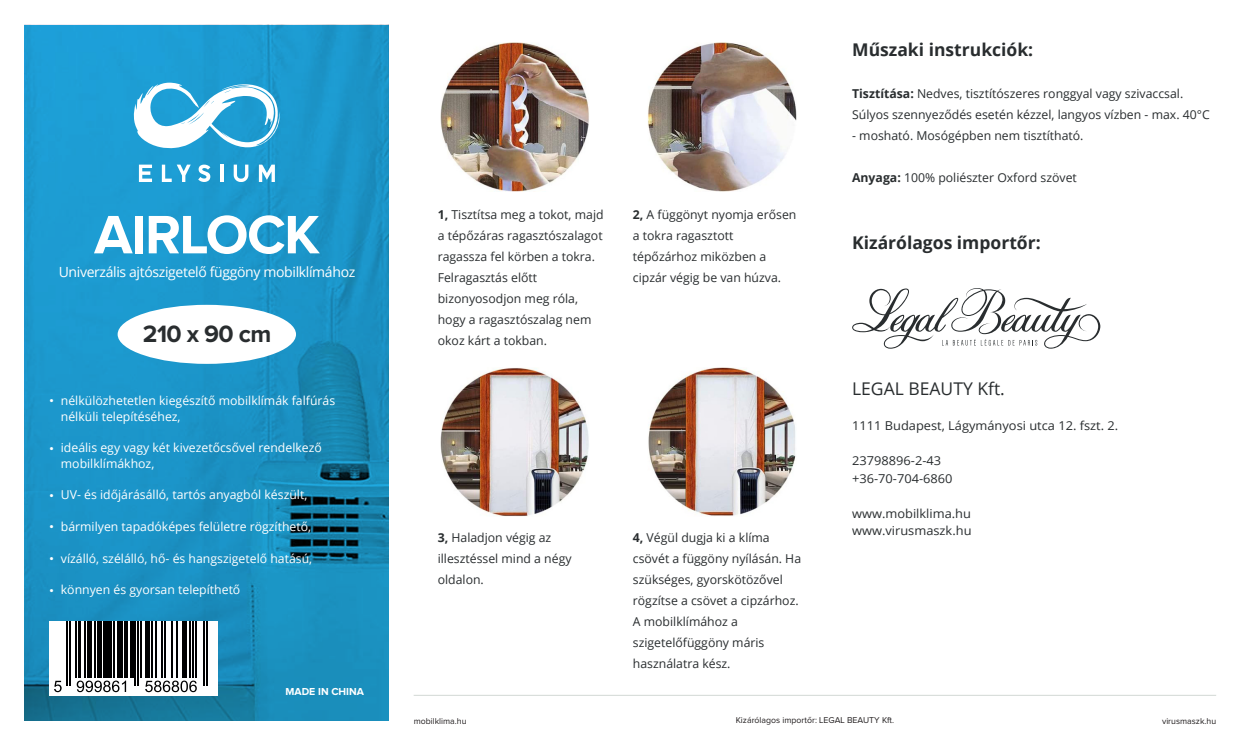
<style>
.page{position:relative;width:1241px;height:745px;background:#fff}
.page>*{position:absolute;margin:0;border:0;box-sizing:border-box;transform-origin:0 0}
.t1{font:700 56px "Proxima Nova";letter-spacing:-.025em;color:#fff}
.t2{font:700 24.5px "Proxima Nova";letter-spacing:-.025em;color:#292d2f}
.t3{font:700 17.5px "Open Sans";color:#292d2f}
.t4{font:17.5px "Open Sans";color:#292d2f}
.t5{font:14px "Open Sans";letter-spacing:-.025em;color:#fff}
.t6{font:12.25px/21px "Open Sans";color:#292d2f}
.t7{font:12.25px/15.8px "Open Sans";color:#fff}
.t8{font:12.25px/17.5px "Open Sans";color:#292d2f;scale:1.05 1}
.t9{font:12.25px "Arial";color:#fff}
.t10{font:700 10.5px "Proxima Nova";color:#fff}
.t11{font:8.75px "Proxima Nova";color:#231f20}
.s1{font-weight:700}
</style>
<div class="page">
<hr style="left:413px;top:694px;width:802px;height:1px;background:#d2d8d5">
<svg style="left:852px;top:288px;width:248px;height:60px"></svg>
<img style="left:25px;top:25px;width:364px;height:695px">
<div style="left:118px;top:304px;width:178px;height:59px;background:#fff;border-radius:50%"></div>
<svg style="left:133px;top:82px;width:147px;height:66px"></svg>
<svg style="left:139px;top:164px;width:13px;height:18px"></svg>
<svg style="left:162px;top:164px;width:29px;height:18px"></svg>
<svg style="left:198px;top:164px;width:12px;height:18px"></svg>
<hr style="left:220px;top:164px;width:3px;height:18px;background:#fff">
<svg style="left:234px;top:164px;width:14px;height:18px"></svg>
<svg style="left:259px;top:164px;width:16px;height:18px"></svg>
<svg style="left:50px;top:620px;width:168px;height:74px"></svg>
<hr style="left:66px;top:620px;width:1px;height:65px;background:#000001">
<hr style="left:69px;top:620px;width:1px;height:65px;background:#000001">
<hr style="left:75px;top:620px;width:1px;height:57px;background:#000001">
<hr style="left:78px;top:620px;width:3px;height:57px;background:#000001">
<hr style="left:84px;top:620px;width:1px;height:57px;background:#000001">
<hr style="left:87px;top:620px;width:4px;height:57px;background:#000001">
<hr style="left:94px;top:620px;width:2px;height:57px;background:#000001">
<div style="left:97px;top:620px;width:5px;height:57px;background:#000001"></div>
<hr style="left:103px;top:620px;width:3px;height:57px;background:#000001">
<hr style="left:108px;top:620px;width:4px;height:57px;background:#000001">
<hr style="left:114px;top:620px;width:1px;height:57px;background:#000001">
<div style="left:117px;top:620px;width:6px;height:57px;background:#000001"></div>
<hr style="left:124px;top:620px;width:3px;height:57px;background:#000001">
<hr style="left:130px;top:620px;width:3px;height:57px;background:#000001">
<hr style="left:134px;top:620px;width:2px;height:65px;background:#000001">
<hr style="left:137px;top:620px;width:2px;height:65px;background:#000001">
<hr style="left:140px;top:620px;width:2px;height:57px;background:#000001">
<hr style="left:145px;top:620px;width:4px;height:57px;background:#000001">
<hr style="left:151px;top:620px;width:1px;height:57px;background:#000001">
<hr style="left:155px;top:620px;width:2px;height:57px;background:#000001">
<hr style="left:161px;top:620px;width:2px;height:57px;background:#000001">
<hr style="left:164px;top:620px;width:2px;height:57px;background:#000001">
<hr style="left:172px;top:620px;width:1px;height:57px;background:#000001">
<hr style="left:176px;top:620px;width:2px;height:57px;background:#000001">
<div style="left:182px;top:620px;width:5px;height:57px;background:#000001"></div>
<hr style="left:190px;top:620px;width:1px;height:57px;background:#000001">
<hr style="left:193px;top:620px;width:1px;height:57px;background:#000001">
<hr style="left:195px;top:620px;width:2px;height:57px;background:#000001">
<hr style="left:203px;top:620px;width:1px;height:65px;background:#000001">
<hr style="left:206px;top:620px;width:1px;height:65px;background:#000001">
<svg style="left:54px;top:680px;width:8px;height:11px"></svg>
<svg style="left:77px;top:680px;width:49px;height:11px"></svg>
<svg style="left:145px;top:680px;width:52px;height:11px"></svg>
<img style="left:440px;top:42px;width:149px;height:149px">
<img style="left:648px;top:42px;width:148px;height:149px">
<img style="left:440px;top:368px;width:149px;height:148px">
<img style="left:648px;top:367px;width:148px;height:149px">
<h1 class="t1" style="left:94px;top:209px;width:227px">AIRLOCK</h1>
<p class="t5" style="left:59px;top:262px;width:298px">Univerzális ajtószigetelő függöny mobilklímához</p>
<h2 class="t2" style="left:143px;top:322px;width:130px">210 x 90 cm</h2>
<p class="t7" style="left:61px;top:392px;width:276px">nélkülözhetetlen kiegészítő mobilklímák falfúrás nélküli telepítéséhez,</p>
<p class="t7" style="left:61px;top:439px;width:262px">ideális egy vagy két kivezetőcsővel rendelkező mobilklímákhoz,</p>
<p class="t7" style="left:61px;top:486px;width:248px">UV- és időjárásálló, tartós anyagból készült,</p>
<p class="t7" style="left:61px;top:518px;width:252px">bármilyen tapadóképes felületre rögzíthető,</p>
<p class="t7" style="left:61px;top:549px;width:253px">vízálló, szélálló, hő- és hangszigetelő hatású,</p>
<p class="t7" style="left:61px;top:581px;width:181px">könnyen és gyorsan telepíthető</p>
<p class="t9" style="left:50px;top:392px;width:6px">•</p>
<p class="t9" style="left:50px;top:439px;width:6px">•</p>
<p class="t9" style="left:50px;top:487px;width:6px">•</p>
<p class="t9" style="left:50px;top:518px;width:6px">•</p>
<p class="t9" style="left:50px;top:550px;width:6px">•</p>
<p class="t9" style="left:50px;top:581px;width:6px">•</p>
<p class="t10" style="left:285px;top:686px;width:80px">MADE IN CHINA</p>
<p class="t6" style="left:437px;top:203px;width:167px"><span class="s1">1,</span> Tisztítsa meg a tokot, majd a tépőzáras ragasztószalagot ragassza fel körben a tokra.<br>Felragasztás előtt bizonyosodjon meg róla, hogy a ragasztószalag nem okoz kárt a tokban.</p>
<p class="t6" style="left:632px;top:203px;width:165px"><span class="s1">2,</span> A függönyt nyomja erősen a tokra ragasztott tépőzárhoz miközben a cipzár végig be van húzva.</p>
<p class="t6" style="left:437px;top:526px;width:135px"><span class="s1">3,</span> Haladjon végig az illesztéssel mind a négy oldalon.</p>
<p class="t6" style="left:632px;top:526px;width:170px"><span class="s1">4,</span> Végül dugja ki a klíma csövét a függöny nyílásán. Ha szükséges, gyorskötözővel rögzítse a csövet a cipzárhoz.<br>A mobilklímához a szigetelőfüggöny máris használatra kész.</p>
<h3 class="t3" style="left:852px;top:37px;width:182px">Műszaki instrukciók:</h3>
<p class="t6" style="left:852px;top:82px;width:359px"><span class="s1">Tisztítása:</span> Nedves, tisztítószeres ronggyal vagy szivaccsal.<br>Súlyos szennyeződés esetén kézzel, langyos vízben - max. 40°C</p>
<p class="t6" style="left:852px;top:124px;width:233px">- mosható. Mosógépben nem tisztítható.</p>
<p class="t6" style="left:852px;top:166px;width:226px"><span class="s1">Anyaga:</span> 100% poliészter Oxford szövet</p>
<h3 class="t3" style="left:852px;top:230px;width:190px">Kizárólagos importőr:</h3>
<h3 class="t4" style="left:852px;top:376px;width:154px">LEGAL BEAUTY Kft.</h3>
<p class="t8" style="left:852px;top:416px;width:255px">1111 Budapest, Lágymányosi utca 12. fszt. 2.</p>
<p class="t8" style="left:852px;top:451px;width:97px">23798896-2-43 +36-70-704-6860</p>
<p class="t8" style="left:852px;top:504px;width:115px">www.mobilklima.hu www.virusmaszk.hu</p>
<p class="t11" style="left:735px;top:716px;width:160px">Kizárólagos importőr: LEGAL BEAUTY Kft.</p>
<p class="t11" style="left:413px;top:716px;width:54px">mobilklima.hu</p>
<p class="t11" style="left:1161px;top:716px;width:56px">virusmaszk.hu</p>
</div>
